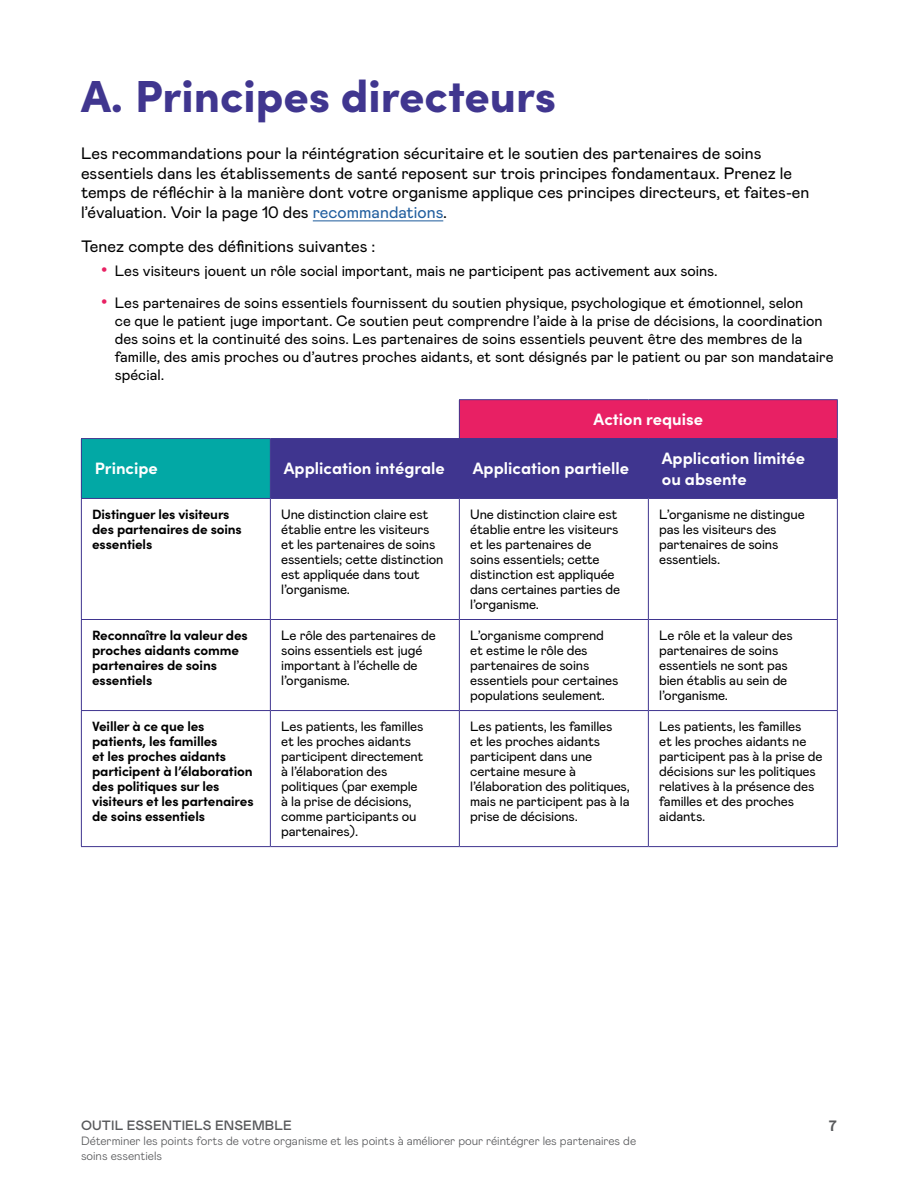
<style>
.page{position:relative;width:918px;height:1188px;background:#fff}
.page>*{position:absolute;margin:0;border:0;box-sizing:border-box;transform-origin:0 0}
.t1{font:900 45px "Sofia Pro";color:#40368f}
.Body{font:16.5px/19.8px "Mabry Pro";color:#000}
.Body-2{font:700 16.5px/21px "Sofia Pro";color:#fff}
.t2{font:15px/18px "Mabry Pro";color:#000}
.t3{font:700 15px "Mabry Pro";color:#58595b}
.Body-3{font:13.5px/15px "Mabry Pro";letter-spacing:-.01em;color:#000}
.Body-4{font:700 13.5px/15px "Sofia Pro";letter-spacing:-.01em;color:#000}
.t4{font:500 13.5px "Mabry Pro";letter-spacing:.01em;color:#58595b}
.t5{font:300 12px/15px "Mabry Pro";color:#58595b}
.s1{color:#215e9e}
.s2{font-family:"Arial";font-size:18px;color:#e82163}
</style>
<div class="page">
<hr style="left:313px;top:220px;width:130px;height:1px;background:#215e9e">
<div style="left:459px;top:400px;width:378px;height:39px;background:#e82064"></div>
<div style="left:81px;top:439px;width:189px;height:59px;background:#02a8a5"></div>
<div style="left:271px;top:439px;width:566px;height:59px;background:#3f358f"></div>
<svg style="left:82px;top:499px;width:755px;height:347px"></svg>
<hr style="left:837px;top:400px;width:1px;height:38px;background:#3f358f">
<hr style="left:459px;top:399px;width:189px;height:1px;background:#3f358f">
<hr style="left:459px;top:400px;width:1px;height:38px;background:#3f358f">
<hr style="left:648px;top:399px;width:190px;height:1px;background:#3f358f">
<hr style="left:81px;top:438px;width:189px;height:1px;background:#3f358f">
<hr style="left:81px;top:439px;width:1px;height:59px;background:#3f358f">
<hr style="left:270px;top:438px;width:189px;height:1px;background:#3f358f">
<hr style="left:270px;top:439px;width:1px;height:59px;background:#3f358f">
<hr style="left:459px;top:438px;width:189px;height:1px;background:#3f358f">
<hr style="left:459px;top:439px;width:1px;height:59px;background:#3f358f">
<hr style="left:648px;top:438px;width:190px;height:1px;background:#3f358f">
<hr style="left:648px;top:439px;width:1px;height:59px;background:#3f358f">
<hr style="left:837px;top:439px;width:1px;height:59px;background:#3f358f">
<hr style="left:81px;top:498px;width:189px;height:1px;background:#3f358f">
<hr style="left:270px;top:498px;width:189px;height:1px;background:#3f358f">
<hr style="left:459px;top:498px;width:189px;height:1px;background:#3f358f">
<hr style="left:648px;top:498px;width:190px;height:1px;background:#3f358f">
<hr style="left:81px;top:499px;width:1px;height:120px;background:#3f358f">
<hr style="left:270px;top:499px;width:1px;height:120px;background:#3f358f">
<hr style="left:459px;top:499px;width:1px;height:120px;background:#3f358f">
<hr style="left:648px;top:499px;width:1px;height:120px;background:#3f358f">
<hr style="left:837px;top:499px;width:1px;height:120px;background:#3f358f">
<hr style="left:81px;top:619px;width:189px;height:1px;background:#3f358f">
<hr style="left:81px;top:620px;width:1px;height:90px;background:#3f358f">
<hr style="left:270px;top:619px;width:189px;height:1px;background:#3f358f">
<hr style="left:270px;top:620px;width:1px;height:90px;background:#3f358f">
<hr style="left:459px;top:619px;width:189px;height:1px;background:#3f358f">
<hr style="left:459px;top:620px;width:1px;height:90px;background:#3f358f">
<hr style="left:648px;top:619px;width:190px;height:1px;background:#3f358f">
<hr style="left:648px;top:620px;width:1px;height:90px;background:#3f358f">
<hr style="left:837px;top:620px;width:1px;height:90px;background:#3f358f">
<hr style="left:81px;top:710px;width:189px;height:1px;background:#3f358f">
<hr style="left:81px;top:711px;width:1px;height:135px;background:#3f358f">
<hr style="left:270px;top:710px;width:189px;height:1px;background:#3f358f">
<hr style="left:270px;top:711px;width:1px;height:135px;background:#3f358f">
<hr style="left:459px;top:710px;width:189px;height:1px;background:#3f358f">
<hr style="left:459px;top:711px;width:1px;height:135px;background:#3f358f">
<hr style="left:648px;top:710px;width:190px;height:1px;background:#3f358f">
<hr style="left:648px;top:711px;width:1px;height:135px;background:#3f358f">
<hr style="left:837px;top:711px;width:1px;height:135px;background:#3f358f">
<hr style="left:81px;top:846px;width:189px;height:1px;background:#3f358f">
<hr style="left:270px;top:846px;width:189px;height:1px;background:#3f358f">
<hr style="left:459px;top:846px;width:189px;height:1px;background:#3f358f">
<hr style="left:648px;top:846px;width:190px;height:1px;background:#3f358f">
<h1 class="t1" style="left:81px;top:61px;width:477px">A. Principes directeurs</h1>
<p class="Body" style="left:81px;top:142px;width:730px">Les recommandations pour la réintégration sécuritaire et le soutien des partenaires de soins essentiels dans les établissements de santé reposent sur trois principes fondamentaux. Prenez le temps de réfléchir à la manière dont votre organisme applique ces principes directeurs, et faites-en l’évaluation. Voir la page 10 des <span class="s1">recommandations</span>.</p>
<p class="Body" style="left:81px;top:235px;width:296px">Tenez compte des définitions suivantes :</p>
<p class="t2" style="left:101px;top:261px;width:618px"><span class="s2">•</span> Les visiteurs jouent un rôle social important, mais ne participent pas activement aux soins.</p>
<p class="t2" style="left:115px;top:293px;width:720px;text-indent:-14px"><span class="s2">•</span> Les partenaires de soins essentiels fournissent du soutien physique, psychologique et émotionnel, selon<br>ce que le patient juge important. Ce soutien peut comprendre l’aide à la prise de décisions, la coordination des soins et la continuité des soins. Les partenaires de soins essentiels peuvent être des membres de la famille, des amis proches ou d’autres proches aidants, et sont désignés par le patient ou par son mandataire spécial.</p>
<p class="Body-2" style="left:594px;top:407px;width:111px">Action requise</p>
<p class="Body-2" style="left:95px;top:457px;width:65px">Principe</p>
<p class="Body-2" style="left:284px;top:457px;width:162px">Application intégrale</p>
<p class="Body-2" style="left:473px;top:457px;width:158px">Application partielle</p>
<p class="Body-2" style="left:662px;top:446px;width:145px">Application limitée ou absente</p>
<p class="Body-4" style="left:92px;top:506px;width:151px">Distinguer les visiteurs des partenaires de soins essentiels</p>
<p class="Body-3" style="left:281px;top:506px;width:164px">Une distinction claire est établie entre les visiteurs et les partenaires de soins essentiels; cette distinction est appliquée dans tout l’organisme.</p>
<p class="Body-3" style="left:470px;top:506px;width:152px">Une distinction claire est établie entre les visiteurs et les partenaires de soins essentiels; cette distinction est appliquée dans certaines parties de l’organisme.</p>
<p class="Body-3" style="left:659px;top:506px;width:147px">L’organisme ne distingue pas les visiteurs des partenaires de soins essentiels.</p>
<p class="Body-4" style="left:92px;top:627px;width:157px">Reconnaître la valeur des proches aidants comme partenaires de soins essentiels</p>
<p class="Body-3" style="left:281px;top:627px;width:156px">Le rôle des partenaires de soins essentiels est jugé important à l’échelle de l’organisme.</p>
<p class="Body-3" style="left:470px;top:627px;width:150px">L’organisme comprend et estime le rôle des partenaires de soins essentiels pour certaines populations seulement.</p>
<p class="Body-3" style="left:659px;top:627px;width:135px">Le rôle et la valeur des partenaires de soins essentiels ne sont pas bien établis au sein de l’organisme.</p>
<p class="Body-4" style="left:92px;top:718px;width:163px">Veiller à ce que les patients, les familles<br>et les proches aidants participent à l’élaboration des politiques sur les visiteurs et les partenaires de soins essentiels</p>
<p class="Body-3" style="left:281px;top:718px;width:144px">Les patients, les familles et les proches aidants participent directement à l’élaboration des politiques (par exemple à la prise de décisions, comme participants ou partenaires).</p>
<p class="Body-3" style="left:470px;top:718px;width:161px">Les patients, les familles<br>et les proches aidants participent dans une certaine mesure à l’élaboration des politiques, mais ne participent pas à la prise de décisions.</p>
<p class="Body-3" style="left:659px;top:718px;width:165px">Les patients, les familles<br>et les proches aidants ne participent pas à la prise de décisions sur les politiques relatives à la présence des familles et des proches aidants.</p>
<p class="t4" style="left:81px;top:1116px;width:212px">OUTIL ESSENTIELS ENSEMBLE</p>
<p class="t5" style="left:81px;top:1133px;width:557px">Déterminer les points forts de votre organisme et les points à améliorer pour réintégrer les partenaires de soins essentiels</p>
<p class="t3" style="left:829px;top:1115px;width:10px">7</p>
</div>
